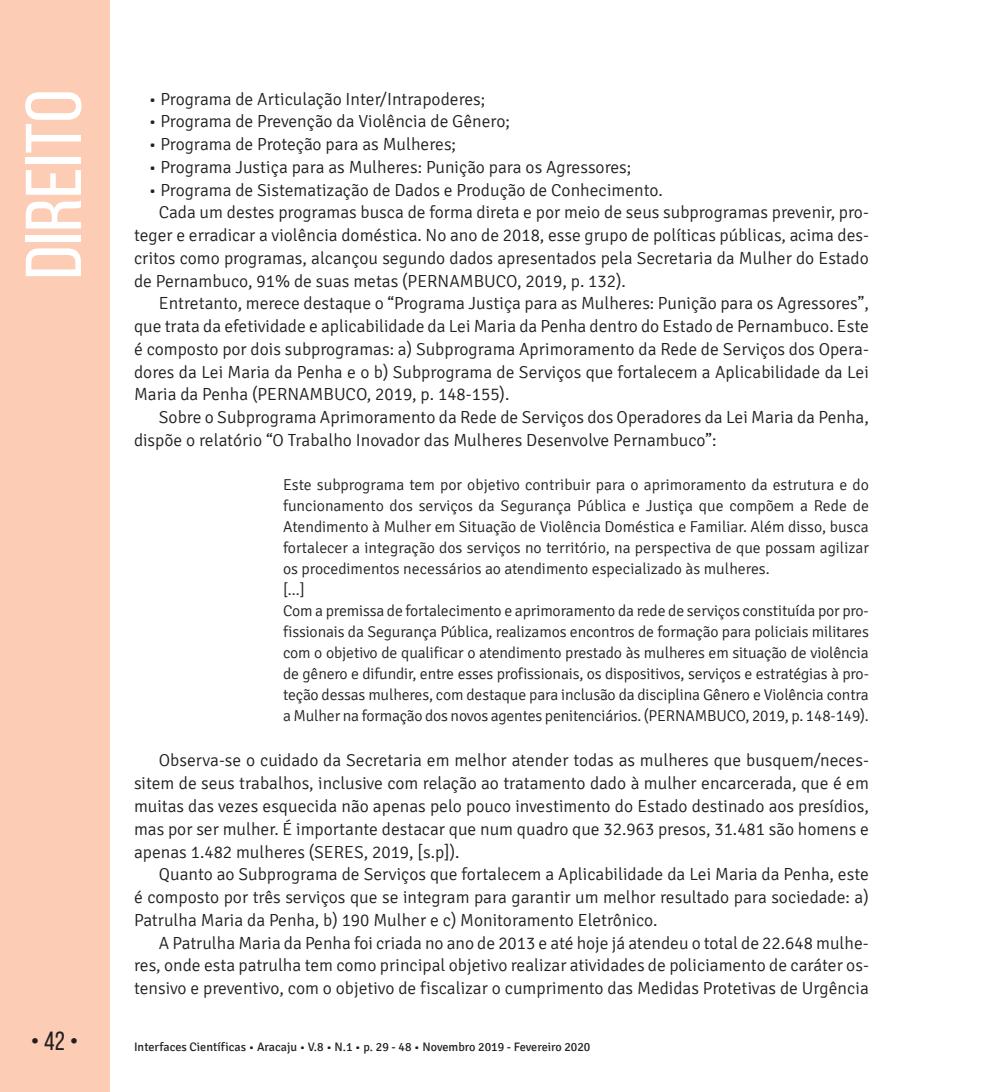
<style>
.page{position:relative;width:993px;height:1092px;background:#fff}
.page>*{position:absolute;margin:0;border:0;box-sizing:border-box;transform-origin:0 0}
.t1{font:78.75px "Bebas Neue";color:#fff;scale:1.09 1}
.t2{font:26.25px "Bebas Neue";color:#231f20}
.t3{font:300 17.5px/22.8px "Signika";color:#231f20;text-align:justify}
.t4{font:300 15.75px/21px "Signika";letter-spacing:-.01em;color:#231f20}
.t5{font:12.25px "Signika";color:#231f20}
</style>
<div class="page">
<div style="left:0;top:0;width:109px;height:1091px;background:#fcccb5"></div>
<h1 class="t1" style="left:11px;top:279px;width:176px;rotate:-90deg">Direito</h1>
<p class="t3" style="left:149px;top:88px;width:338px">• Programa de Articulação Inter/Intrapoderes;</p>
<p class="t3" style="left:149px;top:110px;width:362px">• Programa de Prevenção da Violência de Gênero;</p>
<p class="t3" style="left:149px;top:133px;width:308px">• Programa de Proteção para as Mulheres;</p>
<p class="t3" style="left:149px;top:156px;width:484px">• Programa Justiça para as Mulheres: Punição para os Agressores;</p>
<p class="t3" style="left:149px;top:179px;width:515px">• Programa de Sistematização de Dados e Produção de Conhecimento.</p>
<p class="t3" style="left:159px;top:201px;width:711px">Cada um destes programas busca de forma direta e por meio de seus subprogramas prevenir, pro-</p>
<p class="t3" style="left:134px;top:224px;width:736px">teger e erradicar a violência doméstica. No ano de 2018, esse grupo de políticas públicas, acima des-</p>
<p class="t3" style="left:134px;top:247px;width:736px">critos como programas, alcançou segundo dados apresentados pela Secretaria da Mulher do Estado</p>
<p class="t3" style="left:134px;top:270px;width:493px">de Pernambuco, 91% de suas metas (PERNAMBUCO, 2019, p. 132).</p>
<p class="t3" style="left:159px;top:292px;width:711px">Entretanto, merece destaque o “Programa Justiça para as Mulheres: Punição para os Agressores”,</p>
<p class="t3" style="left:134px;top:315px;width:736px">que trata da efetividade e aplicabilidade da Lei Maria da Penha dentro do Estado de Pernambuco. Este</p>
<p class="t3" style="left:134px;top:338px;width:736px">é composto por dois subprogramas: a) Subprograma Aprimoramento da Rede de Serviços dos Opera-</p>
<p class="t3" style="left:134px;top:361px;width:736px">dores da Lei Maria da Penha e o b) Subprograma de Serviços que fortalecem a Aplicabilidade da Lei</p>
<p class="t3" style="left:134px;top:383px;width:377px">Maria da Penha (PERNAMBUCO, 2019, p. 148-155).</p>
<p class="t3" style="left:159px;top:406px;width:711px">Sobre o Subprograma Aprimoramento da Rede de Serviços dos Operadores da Lei Maria da Penha,</p>
<p class="t3" style="left:134px;top:429px;width:584px">dispõe o relatório “O Trabalho Inovador das Mulheres Desenvolve Pernambuco”:</p>
<p class="t4" style="left:283px;top:474px;width:587px">Este subprograma tem por objetivo contribuir para o aprimoramento da estrutura e do funcionamento dos serviços da Segurança Pública e Justiça que compõem a Rede de Atendimento à Mulher em Situação de Violência Doméstica e Familiar. Além disso, busca fortalecer a integração dos serviços no território, na perspectiva de que possam agilizar os procedimentos necessários ao atendimento especializado às mulheres.<br>[...]<br>Com a premissa de fortalecimento e aprimoramento da rede de serviços constituída por pro&shy;fissionais da Segurança Pública, realizamos encontros de formação para policiais militares com o objetivo de qualificar o atendimento prestado às mulheres em situação de violência de gênero e difundir, entre esses profissionais, os dispositivos, serviços e estratégias à pro&shy;teção dessas mulheres, com destaque para inclusão da disciplina Gênero e Violência contra a Mulher na formação dos novos agentes penitenciários. (PERNAMBUCO, 2019, p. 148-149).</p>
<p class="t3" style="left:134px;top:749px;width:736px;text-indent:25px">Observa-se o cuidado da Secretaria em melhor atender todas as mulheres que busquem/neces&shy;sitem de seus trabalhos, inclusive com relação ao tratamento dado à mulher encarcerada, que é em muitas das vezes esquecida não apenas pelo pouco investimento do Estado destinado aos presídios, mas por ser mulher. É importante destacar que num quadro que 32.963 presos, 31.481 são homens e apenas 1.482 mulheres (SERES, 2019, [s.p]).</p>
<p class="t3" style="left:134px;top:863px;width:736px;text-indent:25px">Quanto ao Subprograma de Serviços que fortalecem a Aplicabilidade da Lei Maria da Penha, este é composto por três serviços que se integram para garantir um melhor resultado para sociedade: a)<br>Patrulha Maria da Penha, b) 190 Mulher e c) Monitoramento Eletrônico.</p>
<p class="t3" style="left:134px;top:931px;width:736px;text-indent:25px">A Patrulha Maria da Penha foi criada no ano de 2013 e até hoje já atendeu o total de 22.648 mulhe&shy;res, onde esta patrulha tem como principal objetivo realizar atividades de policiamento de caráter os&shy;tensivo e preventivo, com o objetivo de fiscalizar o cumprimento das Medidas Protetivas de Urgência</p>
<h2 class="t2" style="left:31px;top:1026px;width:49px">• 42 •</h2>
<p class="t5" style="left:134px;top:1040px;width:458px">Interfaces Científicas • Aracaju • V.8 • N.1 • p. 29 - 48 • Novembro 2019 - Fevereiro 2020</p>
</div>
